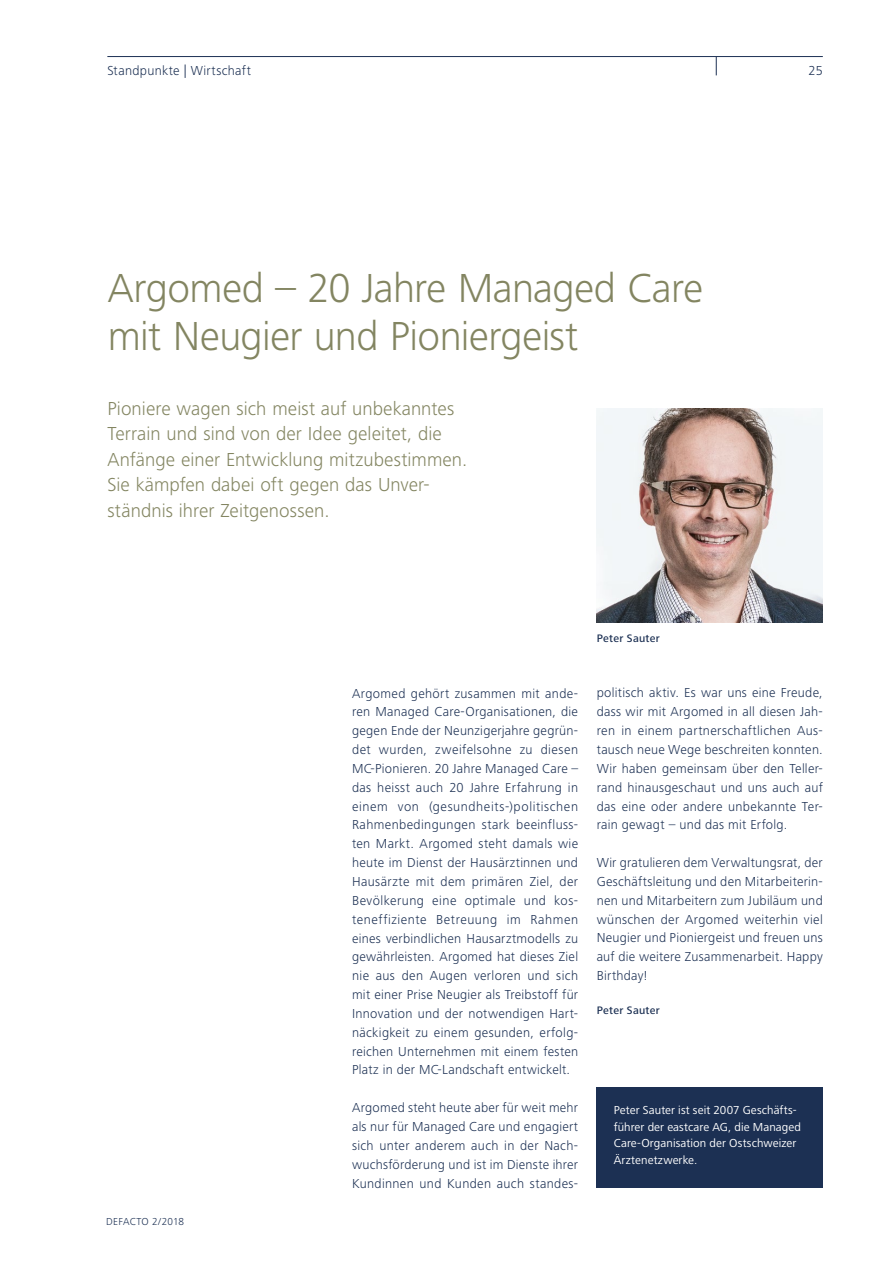
<style>
.page{position:relative;width:893px;height:1263px;background:#fff}
.page>*{position:absolute;margin:0;border:0;box-sizing:border-box;transform-origin:0 0}
.t1{font:300 42px/48px "Frutiger Next LT";letter-spacing:-.015em;color:#838561}
.t2{font:300 19.5px/25.5px "Frutiger Next LT";letter-spacing:.005em;color:#838561}
.t3{font:300 13.5px/18.9px "Frutiger Next LT";letter-spacing:.02em;color:#1c3053;text-align:justify}
.t4{font:12px/16.5px "Frutiger Next LT";letter-spacing:.005em;color:#fff}
.t5{font:500 11.25px "Frutiger Next LT";letter-spacing:.025em;color:#1c3053}
.t6{font:300 10.5px "Frutiger Next LT";letter-spacing:.015em;color:#1c3053}
</style>
<div class="page">
<img style="left:597px;top:408px;width:226px;height:214px">
<div style="left:597px;top:1086px;width:226px;height:101px;background:#1c3053"></div>
<svg style="left:716px;top:57px;width:1px;height:18px"></svg>
<hr style="left:107px;top:56px;width:716px;height:1px;background:#1c3053">
<p class="t3" style="left:107px;top:62px;width:145px">Standpunkte | Wirtschaft</p>
<p class="t3" style="left:808px;top:62px;width:16px">25</p>
<h1 class="t1" style="left:108px;top:264px;width:597px">Argomed – 20 Jahre Managed Care mit Neugier und Pioniergeist</h1>
<h2 class="t2" style="left:107px;top:396px;width:361px">Pioniere wagen sich meist auf unbekanntes Terrain und sind von der Idee geleitet, die Anfänge einer Entwicklung mitzubestimmen.<br>Sie kämpfen dabei oft gegen das Unver&shy;ständnis ihrer Zeitgenossen.</h2>
<p class="t6" style="left:106px;top:1216px;width:79px">DEFACTO 2/2018</p>
<p class="t3" style="left:352px;top:684px;width:228px">Argomed gehört zusammen mit ande&shy;ren Managed Care-Organisationen, die gegen Ende der Neunzigerjahre gegrün&shy;det wurden, zweifelsohne zu diesen MC-Pionieren. 20 Jahre Managed Care – das heisst auch 20 Jahre Erfahrung in einem von (gesundheits-)politischen Rahmenbedingungen stark beeinfluss&shy;ten Markt. Argomed steht damals wie heute im Dienst der Hausärztinnen und Hausärzte mit dem primären Ziel, der Bevölkerung eine optimale und kos&shy;teneffiziente Betreuung im Rahmen eines verbindlichen Hausarztmodells zu gewährleisten. Argomed hat dieses Ziel nie aus den Augen verloren und sich mit einer Prise Neugier als Treibstoff für Innovation und der notwendigen Hart&shy;näckigkeit zu einem gesunden, erfolg&shy;reichen Unternehmen mit einem festen Platz in der MC-Landschaft entwickelt.</p>
<p class="t3" style="left:352px;top:1098px;width:228px">Argomed steht heute aber für weit mehr als nur für Managed Care und engagiert sich unter anderem auch in der Nach&shy;wuchsförderung und ist im Dienste ihrer Kundinnen und Kunden auch standes-</p>
<p class="t5" style="left:597px;top:632px;width:65px">Peter Sauter</p>
<p class="t3" style="left:597px;top:683px;width:228px">politisch aktiv. Es war uns eine Freude, dass wir mit Argomed in all diesen Jah&shy;ren in einem partnerschaftlichen Aus&shy;tausch neue Wege beschreiten konnten.<br>Wir haben gemeinsam über den Teller&shy;rand hinausgeschaut und uns auch auf das eine oder andere unbekannte Ter&shy;rain gewagt – und das mit Erfolg.</p>
<p class="t3" style="left:597px;top:853px;width:228px">Wir gratulieren dem Verwaltungsrat, der Geschäftsleitung und den Mitarbeiterin&shy;nen und Mitarbeitern zum Jubiläum und wünschen der Argomed weiterhin viel Neugier und Pioniergeist und freuen uns auf die weitere Zusammenarbeit. Happy Birthday!</p>
<p class="t5" style="left:597px;top:1004px;width:65px">Peter Sauter</p>
<p class="t4" style="left:614px;top:1102px;width:189px">Peter Sauter ist seit 2007 Geschäfts&shy;führer der eastcare AG, die Managed<br>Care-Organisation der Ostschweizer<br>Ärztenetzwerke.</p>
</div>
